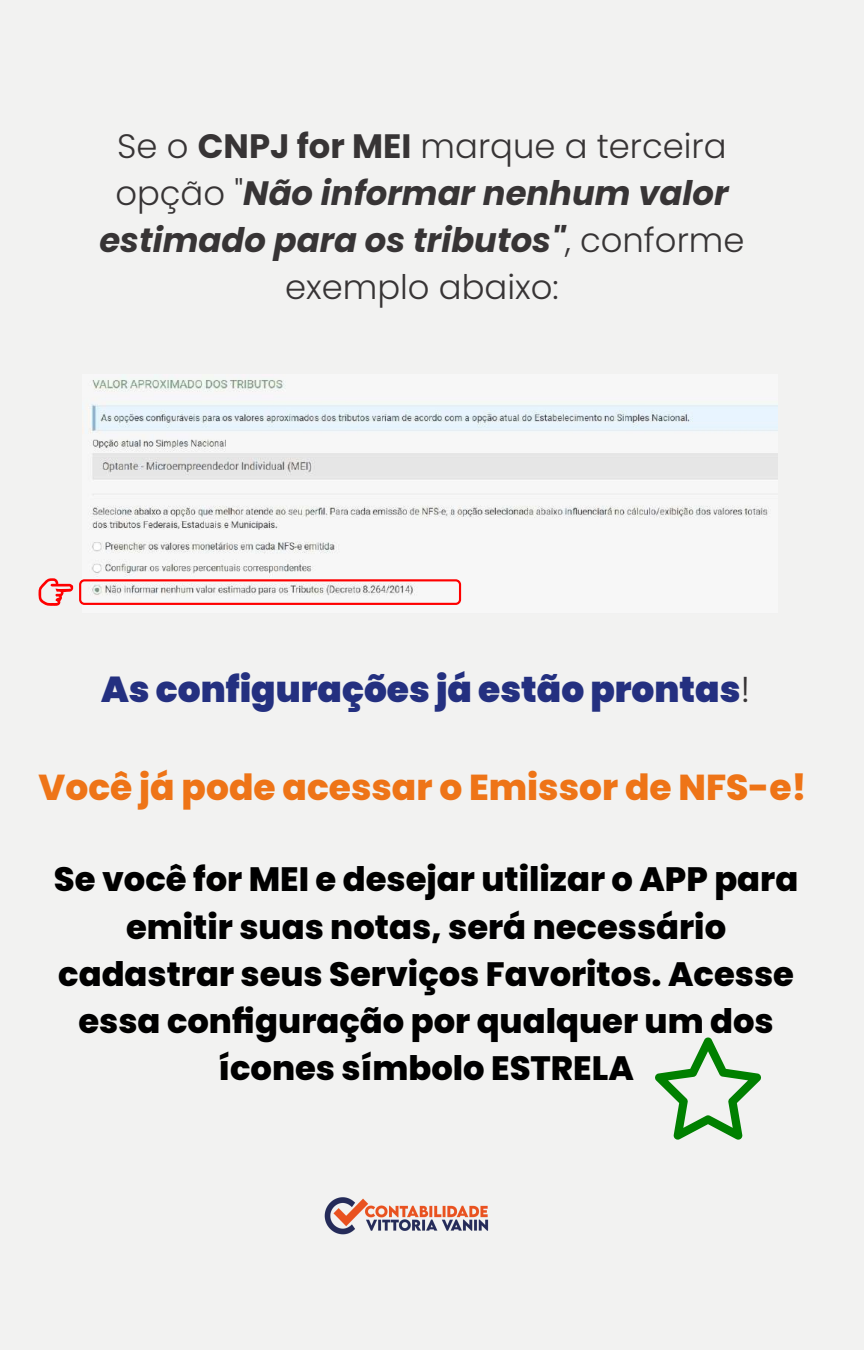
<style>
.page{position:relative;width:864px;height:1350px;background:#f2f2f1}
.page>*{position:absolute;margin:0;border:0;box-sizing:border-box;transform-origin:0 0}
.t1{font:800 36px "Poppins";color:#ee7417}
.t2{font:900 36px "Poppins";color:#243080}
.t3{font:800 33.75px/47.2px "Poppins";color:#000;text-align:center}
.t4{font:300 33.75px/47.2px "Poppins";color:#373435;text-align:center}
.s1{font-weight:700}
.s2{font-weight:700;font-style:italic}
.s3{font-weight:300;color:#373435}
</style>
<div class="page">
<img style="left:82px;top:374px;width:695px;height:228px">
<div style="left:79px;top:579px;width:382px;height:26px;border:2px solid #f00;border-radius:4px"></div>
<svg style="left:38px;top:578px;width:35px;height:28px"></svg>
<svg style="left:655px;top:1038px;width:106px;height:102px"></svg>
<img style="left:324px;top:1197px;width:165px;height:38px">
<p class="t4" style="left:99px;top:122px;width:647px">Se o <span class="s1">CNPJ for MEI</span> marque a terceira opção "<span class="s2">Não informar nenhum valor estimado para os tributos"</span>, conforme exemplo abaixo:</p>
<p class="t2" style="left:101px;top:664px;width:651px">As configurações já estão prontas<span class="s3">!</span></p>
<p class="t1" style="left:39px;top:762px;width:770px">Você já pode acessar o Emissor de NFS-e!</p>
<p class="t3" style="left:54px;top:856px;width:746px">Se você for MEI e desejar utilizar o APP para emitir suas notas, será necessário cadastrar seus Serviços Favoritos. Acesse essa configuração por qualquer um dos ícones símbolo ESTRELA</p>
</div>
